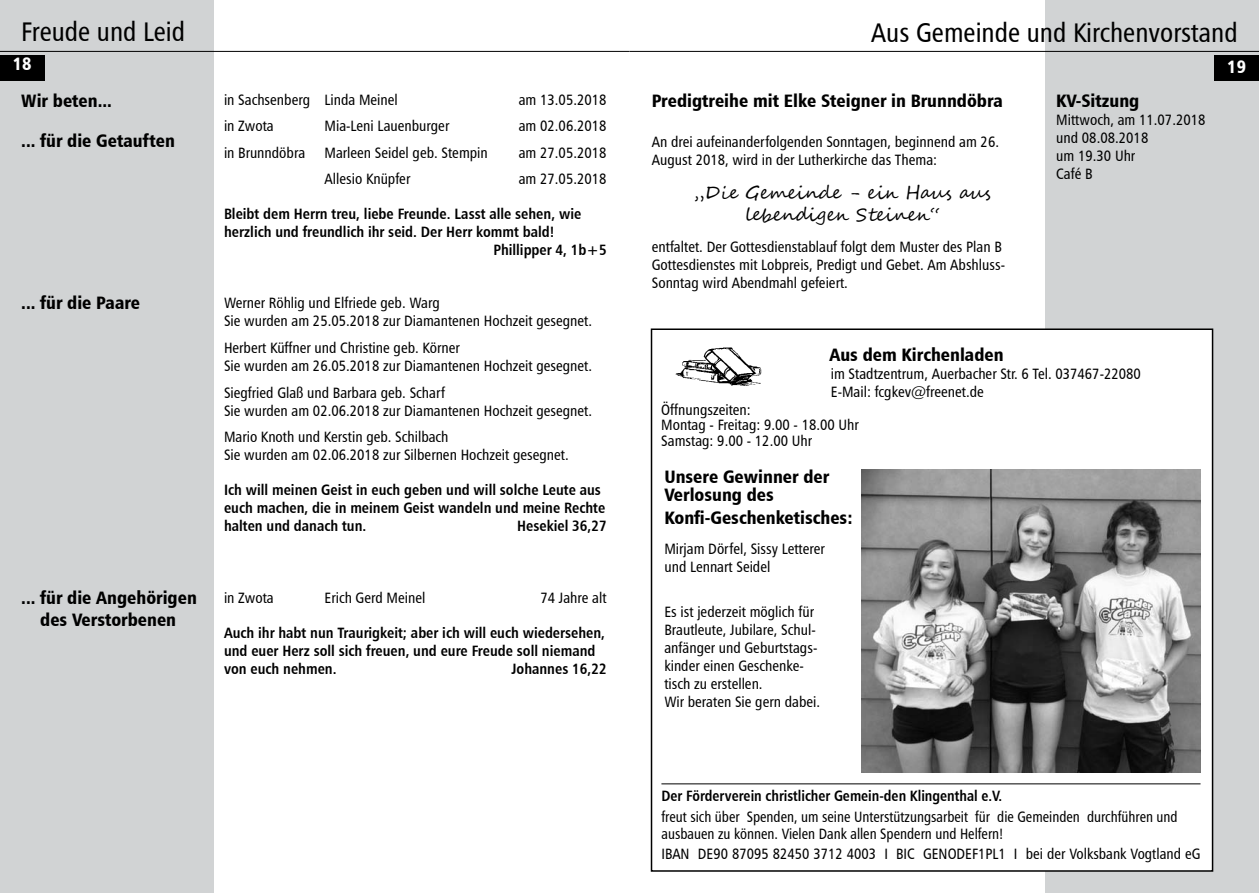
<style>
.page{position:relative;width:1259px;height:893px;background:#fff}
.page>*{position:absolute;margin:0;border:0;box-sizing:border-box;transform-origin:0 0}
.t1{font:27px "Humanist 777 BT Roman Condensed B";color:#000}
.t2{font:18px/18px "Humanist 777 BT Black Condensed B";color:#000}
.t3{font:18px/21.6px "Segoe Script";color:#000;text-align:center}
.t4{font:18px "Humanist 777 BT Black Condensed B";color:#fff}
.t5{font:15px/18px "Humanist 777 BT Roman Condensed B";color:#000}
.t6{font:15px/18px "Humanist 777 BT Bold Condensed B";color:#000}
.t7{font:15px/16.5px "Humanist 777 BT Roman Condensed B";color:#000;scale:.96 1}
</style>
<div class="page">
<div style="left:0;top:0;width:214px;height:893px;background:#d1d3d4"></div>
<div style="left:0;top:55px;width:45px;height:26px;background:#000"></div>
<hr style="left:0;top:51px;width:629px;height:1px;background:#000">
<div style="left:1045px;top:0;width:214px;height:893px;background:#d1d3d4"></div>
<div style="left:1214px;top:55px;width:45px;height:26px;background:#000"></div>
<hr style="left:629px;top:51px;width:630px;height:1px;background:#000">
<div style="left:651px;top:329px;width:561px;height:542px;background:#fff"></div>
<div style="left:651px;top:328px;width:562px;height:544px;border:2px solid #000"></div>
<img style="left:676px;top:347px;width:86px;height:39px">
<hr style="left:661px;top:783px;width:539px;height:1px;background:#000">
<img style="left:861px;top:470px;width:339px;height:303px">
<h1 class="t1" style="left:21px;top:15px;width:165px">Freude und Leid</h1>
<h1 class="t1" style="left:871px;top:16px;width:368px">Aus Gemeinde und Kirchenvorstand</h1>
<p class="t4" style="left:13px;top:52px;width:20px">18</p>
<p class="t4" style="left:1227px;top:55px;width:20px">19</p>
<p class="t2" style="left:1056px;top:91px;width:85px">KV-Sitzung</p>
<p class="t5" style="left:1056px;top:111px;width:151px">Mittwoch, am 11.07.2018 und 08.08.2018<br>um 19.30 Uhr<br>Café B</p>
<p class="t2" style="left:21px;top:81px;width:155px;line-height:39.6px">Wir beten...<br>... für die Getauften</p>
<p class="t2" style="left:652px;top:91px;width:353px">Predigtreihe mit Elke Steigner in Brunndöbra</p>
<p class="t5" style="left:652px;top:132px;width:349px">An drei aufeinanderfolgenden Sonntagen, beginnend am 26.<br>August 2018, wird in der Lutherkirche das Thema:</p>
<p class="t3" style="left:694px;top:182px;width:298px">„Die Gemeinde - ein Haus aus lebendigen Steinen“</p>
<p class="t5" style="left:652px;top:237px;width:355px">entfaltet. Der Gottesdienstablauf folgt dem Muster des Plan B<br>Gottesdienstes mit Lobpreis, Predigt und Gebet. Am Abshluss-<br>Sonntag wird Abendmahl gefeiert.</p>
<p class="t5" style="left:224px;top:90px;width:175px">in Sachsenberg Linda Meinel</p>
<p class="t5" style="left:519px;top:90px;width:89px">am 13.05.2018</p>
<p class="t5" style="left:224px;top:117px;width:51px">in Zwota</p>
<p class="t5" style="left:324px;top:117px;width:126px">Mia-Leni Lauenburger</p>
<p class="t5" style="left:519px;top:117px;width:89px">am 02.06.2018</p>
<p class="t5" style="left:224px;top:143px;width:83px">in Brunndöbra</p>
<p class="t5" style="left:324px;top:143px;width:165px">Marleen Seidel geb. Stempin</p>
<p class="t5" style="left:519px;top:143px;width:89px">am 27.05.2018</p>
<p class="t5" style="left:324px;top:170px;width:87px">Allesio Knüpfer</p>
<p class="t5" style="left:519px;top:170px;width:89px">am 27.05.2018</p>
<p class="t6" style="left:224px;top:205px;width:359px">Bleibt dem Herrn treu, liebe Freunde. Lasst alle sehen, wie</p>
<p class="t6" style="left:224px;top:223px;width:332px">herzlich und freundlich ihr seid. Der Herr kommt bald!</p>
<p class="t6" style="left:493px;top:241px;width:115px">Phillipper 4, 1b+5</p>
<p class="t5" style="left:224px;top:294px;width:369px">Werner Röhlig und Elfriede geb. Warg<br>Sie wurden am 25.05.2018 zur Diamantenen Hochzeit gesegnet.</p>
<p class="t5" style="left:224px;top:338px;width:369px">Herbert Küffner und Christine geb. Körner<br>Sie wurden am 26.05.2018 zur Diamantenen Hochzeit gesegnet.</p>
<p class="t5" style="left:224px;top:383px;width:369px">Siegfried Glaß und Barbara geb. Scharf<br>Sie wurden am 02.06.2018 zur Diamantenen Hochzeit gesegnet.</p>
<p class="t5" style="left:224px;top:427px;width:346px">Mario Knoth und Kerstin geb. Schilbach<br>Sie wurden am 02.06.2018 zur Silbernen Hochzeit gesegnet.</p>
<p class="t6" style="left:224px;top:480px;width:383px">Ich will meinen Geist in euch geben und will solche Leute aus euch machen, die in meinem Geist wandeln und meine Rechte halten und danach tun.</p>
<p class="t2" style="left:21px;top:294px;width:120px">... für die Paare</p>
<p class="t2" style="left:829px;top:345px;width:176px">Aus dem Kirchenladen</p>
<p class="t5" style="left:831px;top:364px;width:312px">im Stadtzentrum, Auerbacher Str. 6 Tel. 037467-22080<br>E-Mail: fcgkev@freenet.de</p>
<p class="t5" style="left:661px;top:401px;width:199px;line-height:15.8px">Öffnungszeiten:<br>Montag - Freitag: 9.00 - 18.00 Uhr<br>Samstag: 9.00 - 12.00 Uhr</p>
<p class="t2" style="left:664px;top:467px;width:166px">Unsere Gewinner der<br>Verlosung des</p>
<p class="t2" style="left:664px;top:508px;width:190px">Konfi-Geschenketisches:</p>
<p class="t5" style="left:664px;top:540px;width:162px">Mirjam Dörfel, Sissy Letterer und Lennart Seidel</p>
<p class="t5" style="left:664px;top:602px;width:157px">Es ist jederzeit möglich für<br>Brautleute, Jubilare, Schul&shy;anfänger und Geburtstags&shy;kinder einen Geschenke&shy;tisch zu erstellen.<br>Wir beraten Sie gern dabei.</p>
<p class="t6" style="left:517px;top:516px;width:91px">Hesekiel 36,27</p>
<p class="t2" style="left:21px;top:587px;width:177px;line-height:21.6px;text-align:center">... für die Angehörigen des Verstorbenen</p>
<p class="t5" style="left:224px;top:588px;width:51px">in Zwota</p>
<p class="t5" style="left:324px;top:588px;width:102px">Erich Gerd Meinel</p>
<p class="t5" style="left:540px;top:588px;width:68px">74 Jahre alt</p>
<p class="t6" style="left:224px;top:623px;width:382px">Auch ihr habt nun Traurigkeit; aber ich will euch wiedersehen, und euer Herz soll sich freuen, und eure Freude soll niemand von euch nehmen.</p>
<p class="t6" style="left:511px;top:659px;width:97px">Johannes 16,22</p>
<p class="t6" style="left:661px;top:787px;width:342px">Der Förderverein christlicher Gemein-den Klingenthal e.V.</p>
<p class="t7" style="left:661px;top:808px;width:539px">freut sich über Spenden, um seine Unterstützungsarbeit für die Gemeinden durchführen und ausbauen zu können. Vielen Dank allen Spendern und Helfern!</p>
<p class="t5" style="left:661px;top:845px;width:540px">IBAN DE90 87095 82450 3712 4003 I BIC GENODEF1PL1 I bei der Volksbank Vogtland eG</p>
</div>
